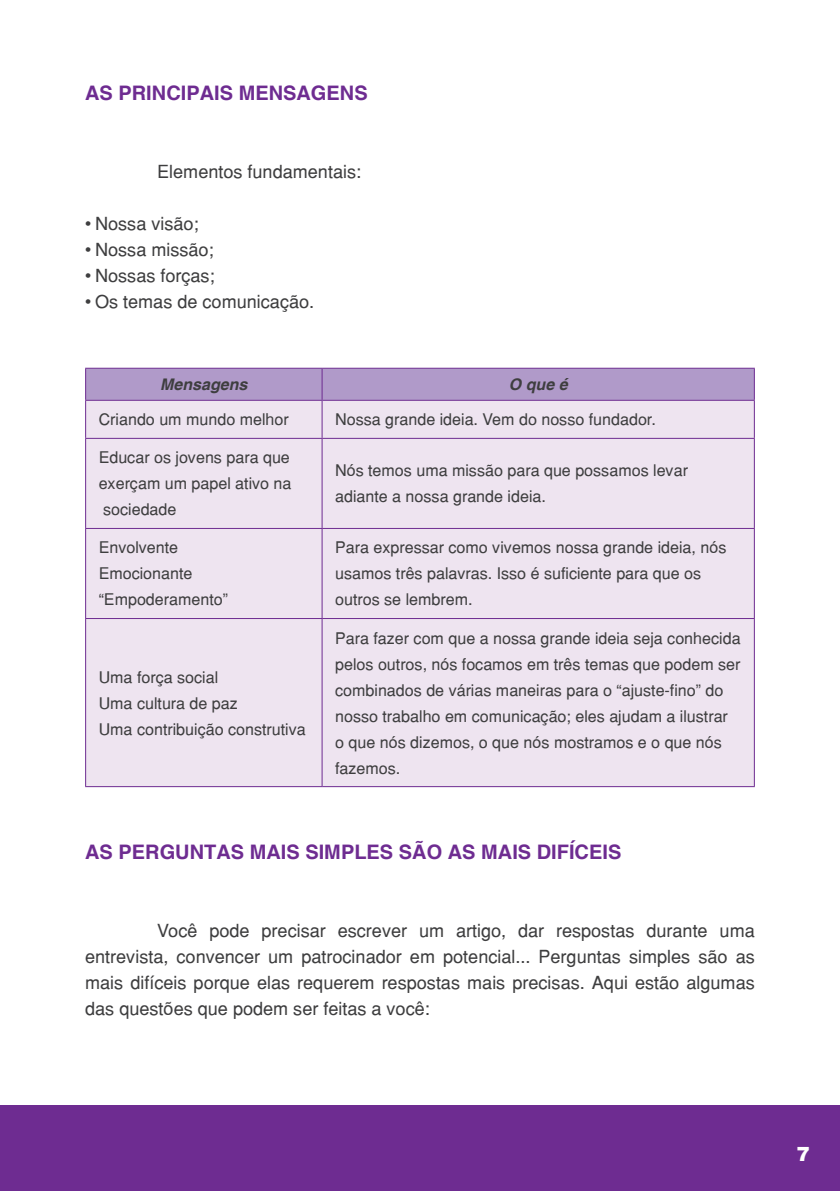
<style>
.page{position:relative;width:840px;height:1191px;background:#fff}
.page>*{position:absolute;margin:0;border:0;box-sizing:border-box;transform-origin:0 0}
.Títulos{font:700 20px "Helvetica";color:#6e2c91}
.t1{font:900 20px "Helvetica";color:#fff}
.Texto_normal{font:18px/26px "Helvetica";color:#3e3e3f;text-align:justify}
.Texto_normal-2{font:16px/26px "Helvetica";color:#3e3e3f}
.Texto_normal-3{font:italic 700 16px "Helvetica";color:#3e3e3f}
</style>
<div class="page">
<div style="left:0;top:1106px;width:839px;height:85px;background:#6e2c91"></div>
<div style="left:86px;top:369px;width:667px;height:31px;background:#b09ac9"></div>
<div style="left:86px;top:401px;width:667px;height:385px;background:#eee4f0"></div>
<hr style="left:85px;top:368px;width:237px;height:1px;background:#6e2c91">
<hr style="left:85px;top:369px;width:1px;height:31px;background:#6e2c91">
<hr style="left:322px;top:368px;width:432px;height:1px;background:#6e2c91">
<hr style="left:321px;top:369px;width:1px;height:31px;background:#6e2c91">
<hr style="left:753px;top:369px;width:1px;height:31px;background:#6e2c91">
<hr style="left:85px;top:400px;width:237px;height:1px;background:#6e2c91">
<hr style="left:85px;top:401px;width:1px;height:37px;background:#6e2c91">
<hr style="left:322px;top:400px;width:432px;height:1px;background:#6e2c91">
<hr style="left:321px;top:401px;width:1px;height:37px;background:#6e2c91">
<hr style="left:753px;top:401px;width:1px;height:37px;background:#6e2c91">
<hr style="left:85px;top:438px;width:237px;height:1px;background:#6e2c91">
<hr style="left:85px;top:439px;width:1px;height:89px;background:#6e2c91">
<hr style="left:322px;top:438px;width:432px;height:1px;background:#6e2c91">
<hr style="left:321px;top:439px;width:1px;height:89px;background:#6e2c91">
<hr style="left:753px;top:439px;width:1px;height:89px;background:#6e2c91">
<hr style="left:85px;top:528px;width:237px;height:1px;background:#6e2c91">
<hr style="left:85px;top:529px;width:1px;height:89px;background:#6e2c91">
<hr style="left:322px;top:528px;width:432px;height:1px;background:#6e2c91">
<hr style="left:321px;top:529px;width:1px;height:89px;background:#6e2c91">
<hr style="left:753px;top:529px;width:1px;height:89px;background:#6e2c91">
<hr style="left:85px;top:618px;width:237px;height:1px;background:#6e2c91">
<hr style="left:85px;top:619px;width:1px;height:167px;background:#6e2c91">
<hr style="left:322px;top:618px;width:432px;height:1px;background:#6e2c91">
<hr style="left:321px;top:619px;width:1px;height:167px;background:#6e2c91">
<hr style="left:753px;top:619px;width:1px;height:167px;background:#6e2c91">
<hr style="left:85px;top:786px;width:237px;height:1px;background:#6e2c91">
<hr style="left:322px;top:786px;width:432px;height:1px;background:#6e2c91">
<p class="Títulos" style="left:85px;top:80px;width:284px">AS PRINCIPAIS MENSAGENS</p>
<p class="Texto_normal" style="left:157px;top:158px;width:205px">Elementos fundamentais:</p>
<p class="Texto_normal" style="left:85px;top:210px;width:115px">• Nossa visão;</p>
<p class="Texto_normal" style="left:85px;top:236px;width:130px">• Nossa missão;</p>
<p class="Texto_normal" style="left:85px;top:262px;width:131px">• Nossas forças;</p>
<p class="Texto_normal" style="left:85px;top:288px;width:230px">• Os temas de comunicação.</p>
<p class="Texto_normal-3" style="left:160px;top:375px;width:89px">Mensagens</p>
<p class="Texto_normal-3" style="left:508px;top:375px;width:60px">O que é</p>
<p class="Texto_normal-2" style="left:99px;top:406px;width:191px">Criando um mundo melhor</p>
<p class="Texto_normal-2" style="left:335px;top:406px;width:322px">Nossa grande ideia. Vem do nosso fundador.</p>
<p class="Texto_normal-2" style="left:99px;top:444px;width:194px">Educar os jovens para que exerçam um papel ativo na</p>
<p class="Texto_normal-2" style="left:103px;top:496px;width:75px">sociedade</p>
<p class="Texto_normal-2" style="left:335px;top:457px;width:354px">Nós temos uma missão para que possamos levar adiante a nossa grande ideia.</p>
<p class="Texto_normal-2" style="left:99px;top:534px;width:81px">Envolvente</p>
<p class="Texto_normal-2" style="left:99px;top:560px;width:95px">Emocionante</p>
<p class="Texto_normal-2" style="left:99px;top:586px;width:131px">“Empoderamento”</p>
<p class="Texto_normal-2" style="left:99px;top:663px;width:121px">Uma força social</p>
<p class="Texto_normal-2" style="left:99px;top:689px;width:141px">Uma cultura de paz</p>
<p class="Texto_normal-2" style="left:99px;top:715px;width:208px">Uma contribuição construtiva</p>
<p class="Texto_normal-2" style="left:335px;top:534px;width:392px">Para expressar como vivemos nossa grande ideia, nós usamos três palavras. Isso é suficiente para que os outros se lembrem.</p>
<p class="Texto_normal-2" style="left:335px;top:624px;width:407px">Para fazer com que a nossa grande ideia seja conhecida pelos outros, nós focamos em três temas que podem ser combinados de várias maneiras para o “ajuste-fino” do nosso trabalho em comunicação; eles ajudam a ilustrar o que nós dizemos, o que nós mostramos e o que nós fazemos.</p>
<p class="Títulos" style="left:85px;top:840px;width:537px">AS PERGUNTAS MAIS SIMPLES SÃO AS MAIS DIFÍCEIS</p>
<p class="Texto_normal" style="left:85px;top:917px;width:671px;text-indent:72px">Você pode precisar escrever um artigo, dar respostas durante uma entrevista, convencer um patrocinador em potencial... Perguntas simples são as mais difíceis porque elas requerem respostas mais precisas. Aqui estão algumas das questões que podem ser feitas a você:</p>
<p class="t1" style="left:796px;top:1141px;width:15px">7</p>
</div>
